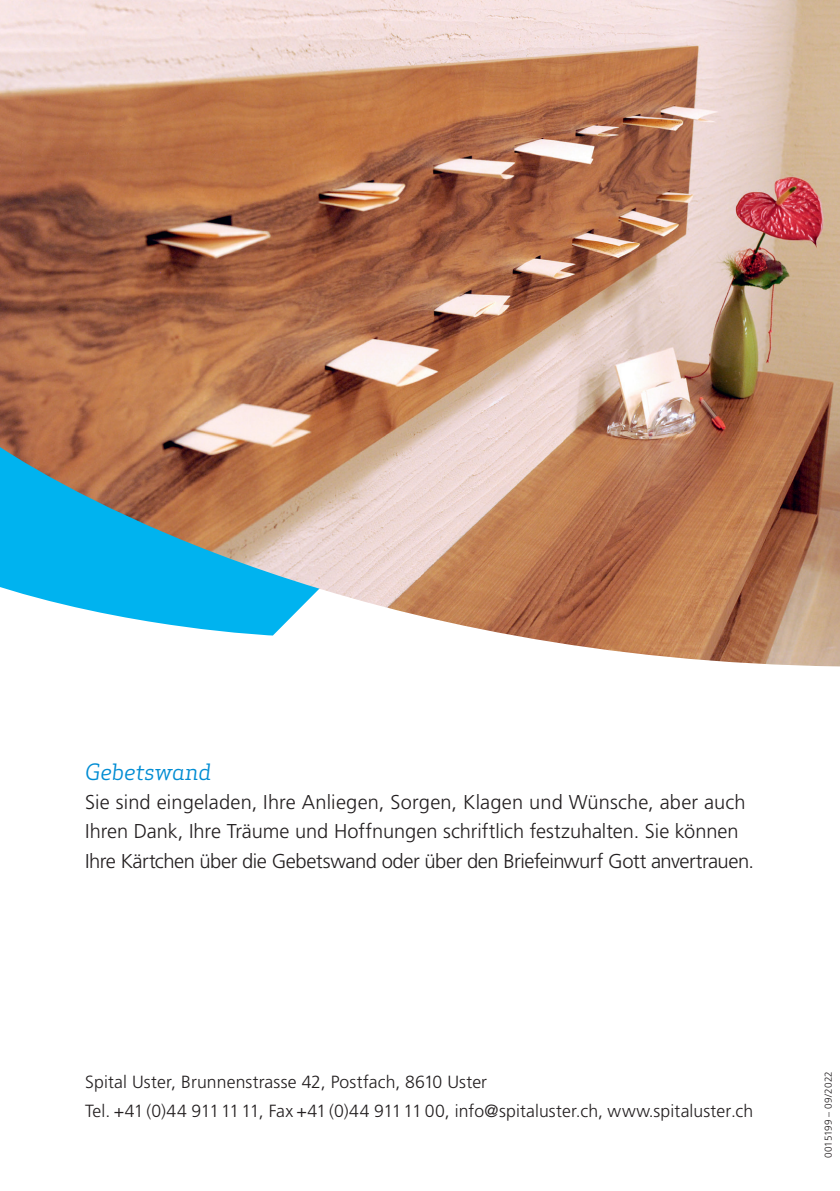
<style>
.page{position:relative;width:840px;height:1191px;background:#fff}
.page>*{position:absolute;margin:0;border:0;box-sizing:border-box;transform-origin:0 0}
.t1{font:italic 22px "Apex Serif";letter-spacing:-.005em;color:#008cd3}
.t2{font:300 20px/29px "Frutiger LT Std";letter-spacing:-.005em;color:#231f20}
.t3{font:300 17.6px/29px "Frutiger LT Std";letter-spacing:.005em;color:#231f20}
.t4{font:300 10px "Frutiger LT Std";letter-spacing:.005em;color:#231f20}
</style>
<div class="page">
<img style="left:0;top:0;width:840px;height:666px">
<svg style="left:0;top:348px;width:404px;height:287px;background:#969f9a"></svg>
<p class="t1" style="left:85px;top:758px;width:128px">Gebetswand</p>
<p class="t2" style="left:85px;top:788px;width:670px">Sie sind eingeladen, Ihre Anliegen, Sorgen, Klagen und Wünsche, aber auch<br>Ihren Dank, Ihre Träume und Hoffnungen schriftlich festzuhalten. Sie können<br>Ihre Kärtchen über die Gebetswand oder über den Briefeinwurf Gott anvertrauen.</p>
<p class="t3" style="left:85px;top:1068px;width:669px">Spital Uster, Brunnenstrasse 42, Postfach, 8610 Uster<br>Tel. +41 (0)44 911 11 11, Fax +41 (0)44 911 11 00, info@spitaluster.ch, www.spitaluster.ch</p>
<p class="t4" style="left:822px;top:1158px;width:88px;rotate:-90deg">0015199 – 09/2022</p>
</div>
